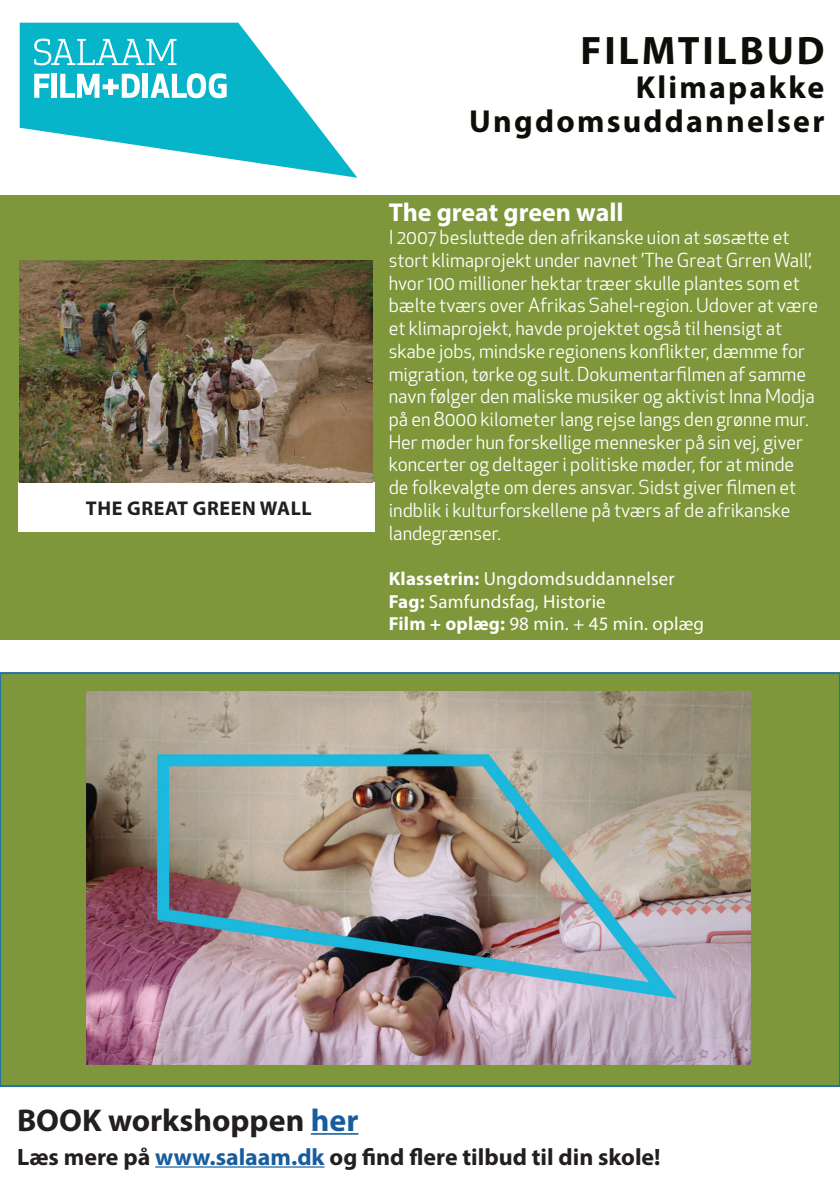
<style>
.page{position:relative;width:840px;height:1191px;background:#fff}
.page>*{position:absolute;margin:0;border:0;box-sizing:border-box;transform-origin:0 0}
.t1{font:700 39.8px "Myriad Pro";letter-spacing:.07em;color:#0f0d08}
.t2{font:700 31.8px/33.8px "Myriad Pro";letter-spacing:.07em;color:#0f0d08;text-align:right}
.t3{font:700 31.6px "Myriad Pro";color:#231f20}
.t4{font:700 26px "Myriad Pro";color:#fff}
.t5{font:700 23.6px "Myriad Pro";color:#231f20}
.t6{font:700 20px "Myriad Pro";letter-spacing:.03em;color:#231f20}
.t7{font:19px/22.8px "Apex New";color:#fff}
.t8{font:19px/22.8px "Myriad Pro";letter-spacing:.01em;color:#fff}
.s1{font-weight:700}
.s2{color:#175d9e}
</style>
<div class="page">
<div style="left:0;top:196px;width:839px;height:444px;background:#7e973a"></div>
<div style="left:18px;top:482px;width:356px;height:49px;background:#fff"></div>
<hr style="left:310px;top:1133px;width:48px;height:1px;background:#175d9e">
<hr style="left:155px;top:1166px;width:169px;height:1px;background:#175d9e">
<svg style="left:20px;top:23px;width:337px;height:155px;fill:#07b5cb"></svg>
<svg style="left:34px;top:39px;width:142px;height:26px"></svg>
<svg style="left:34px;top:74px;width:15px;height:24px"></svg>
<div style="left:52px;top:74px;width:5px;height:24px;background:#fff"></div>
<svg style="left:60px;top:74px;width:80px;height:24px"></svg>
<div style="left:143px;top:74px;width:5px;height:24px;background:#fff"></div>
<svg style="left:150px;top:73px;width:76px;height:25px"></svg>
<div style="left:0;top:673px;width:839px;height:413px;background:#7e973a"></div>
<div style="left:0;top:672px;width:839px;height:415px;border:2px solid #2273a3"></div>
<img style="left:20px;top:261px;width:352px;height:221px">
<img style="left:87px;top:692px;width:663px;height:373px">
<p class="t6" style="left:86px;top:495px;width:227px">THE GREAT GREEN WALL</p>
<h1 class="t1" style="left:580px;top:25px;width:245px">FILMTILBUD</h1>
<h2 class="t2" style="left:469px;top:69px;width:356px">Klimapakke<br>Ungdomsuddannelser</h2>
<h3 class="t4" style="left:388px;top:196px;width:236px">The great green wall</h3>
<p class="t7" style="left:388px;top:226px;width:430px">I 2007 besluttede den afrikanske uion at søsætte et stort klimaprojekt under navnet ’The Great Grren Wall’, hvor 100 millioner hektar træer skulle plantes som et bælte tværs over Afrikas Sahel-region. Udover at være et klimaprojekt, havde projektet også til hensigt at skabe jobs, mindske regionens konflikter, dæmme for migration, tørke og sult. Dokumentarfilmen af samme navn følger den maliske musiker og aktivist Inna Modja på en 8000 kilometer lang rejse langs den grønne mur.<br>Her møder hun forskellige mennesker på sin vej, giver koncerter og deltager i politiske møder, for at minde de folkevalgte om deres ansvar. Sidst giver filmen et indblik i kulturforskellene på tværs af de afrikanske landegrænser.</p>
<p class="t8" style="left:388px;top:567px;width:316px"><span class="s1">Klassetrin:</span> Ungdomdsuddannelser<br><span class="s1">Fag:</span> Samfundsfag, Historie<br><span class="s1">Film + oplæg:</span> 98 min. + 45 min. oplæg</p>
<h3 class="t3" style="left:17px;top:1099px;width:343px">BOOK workshoppen <span class="s2">her</span></h3>
<p class="t5" style="left:17px;top:1141px;width:644px">Læs mere på <span class="s2">www.salaam.dk</span> og find flere tilbud til din skole!</p>
</div>
